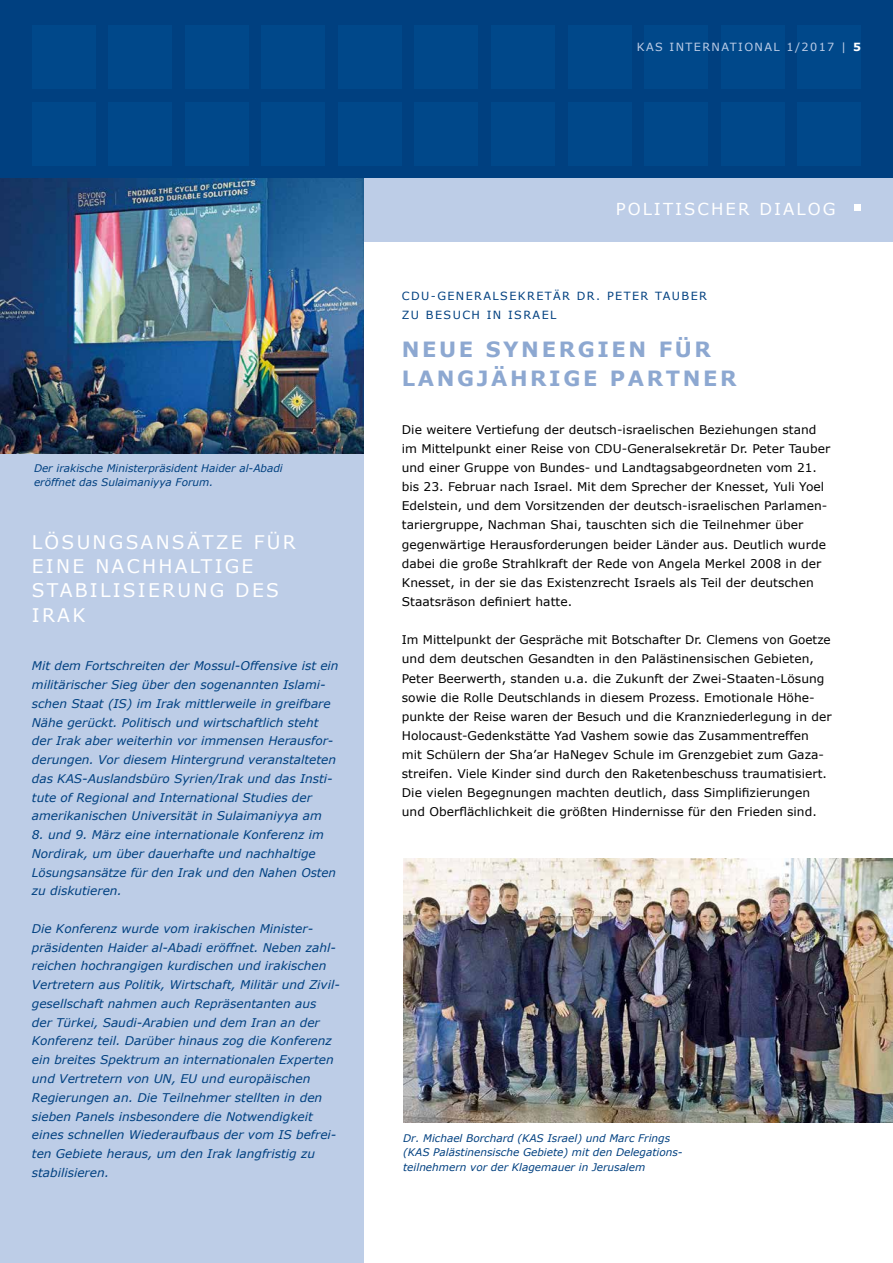
<style>
.page{position:relative;width:893px;height:1263px;background:#fff}
.page>*{position:absolute;margin:0;border:0;box-sizing:border-box;transform-origin:0 0}
.t1{font:700 21px/28.7px "Verdana";letter-spacing:.125em;color:#8da8d1}
.t2{font:18.75px/24.5px "Verdana";letter-spacing:.12em;color:#fff}
.t3{font:16.5px "Verdana";letter-spacing:.125em;color:#fff}
.t4{font:12px/19.2px "Verdana";letter-spacing:.005em;color:#000}
.t5{font:italic 12px/18.8px "Verdana";color:#004080}
.t6{font:11.25px/19.2px "Verdana";letter-spacing:.125em;color:#004080}
.t7{font:11.25px "Verdana";letter-spacing:.125em;color:#bdcde7}
.t8{font:italic 10.5px/14.4px "Verdana";color:#004080}
.s1{font-weight:700;color:#fff}
</style>
<div class="page">
<div style="left:0;top:0;width:893px;height:179px;background:#004080"></div>
<div style="left:0;top:179px;width:893px;height:63px;background:#bdcde7"></div>
<div style="left:32px;top:26px;width:64px;height:63px;background:#00488a"></div>
<div style="left:32px;top:102px;width:64px;height:64px;background:#00488a"></div>
<div style="left:108px;top:26px;width:64px;height:63px;background:#00488a"></div>
<div style="left:108px;top:102px;width:64px;height:64px;background:#00488a"></div>
<div style="left:185px;top:26px;width:64px;height:63px;background:#00488a"></div>
<div style="left:185px;top:102px;width:64px;height:64px;background:#00488a"></div>
<div style="left:261px;top:26px;width:64px;height:63px;background:#00488a"></div>
<div style="left:261px;top:102px;width:64px;height:64px;background:#00488a"></div>
<div style="left:338px;top:26px;width:64px;height:63px;background:#00488a"></div>
<div style="left:338px;top:102px;width:64px;height:64px;background:#00488a"></div>
<div style="left:415px;top:26px;width:63px;height:63px;background:#00488a"></div>
<div style="left:415px;top:102px;width:63px;height:64px;background:#00488a"></div>
<div style="left:491px;top:26px;width:64px;height:63px;background:#00488a"></div>
<div style="left:491px;top:102px;width:64px;height:64px;background:#00488a"></div>
<div style="left:568px;top:26px;width:63px;height:63px;background:#00488a"></div>
<div style="left:568px;top:102px;width:63px;height:64px;background:#00488a"></div>
<div style="left:644px;top:26px;width:64px;height:63px;background:#00488a"></div>
<div style="left:644px;top:102px;width:64px;height:64px;background:#00488a"></div>
<div style="left:721px;top:26px;width:63px;height:63px;background:#00488a"></div>
<div style="left:721px;top:102px;width:63px;height:64px;background:#00488a"></div>
<div style="left:797px;top:26px;width:64px;height:63px;background:#00488a"></div>
<div style="left:797px;top:102px;width:64px;height:64px;background:#00488a"></div>
<div style="left:854px;top:204px;width:7px;height:7px;background:#fff"></div>
<div style="left:0;top:179px;width:364px;height:1084px;background:#bdcde7"></div>
<img style="left:0;top:179px;width:364px;height:275px">
<img style="left:403px;top:858px;width:490px;height:265px">
<p class="t8" style="left:34px;top:461px;width:250px">Der irakische Ministerpräsident Haider al-Abadi eröffnet das Sulaimaniyya Forum.</p>
<h2 class="t2" style="left:32px;top:529px;width:266px">LÖSUNGSANSÄTZE FÜR<br>EINE NACHHALTIGE<br>STABILISIERUNG DES<br>IRAK</h2>
<p class="t5" style="left:32px;top:656px;width:308px">Mit dem Fortschreiten der Mossul-Offensive ist ein militärischer Sieg über den sogenannten Islami&shy;schen Staat (IS) im Irak mittlerweile in greifbare Nähe gerückt. Politisch und wirtschaftlich steht der Irak aber weiterhin vor immensen Herausfor&shy;derungen. Vor diesem Hintergrund veranstalteten das KAS-Auslandsbüro Syrien/Irak und das Insti&shy;tute of Regional and International Studies der amerikanischen Universität in Sulaimaniyya am</p>
<p class="t5" style="left:32px;top:825px;width:306px">8. und 9. März eine internationale Konferenz im Nordirak, um über dauerhafte und nachhaltige Lösungsansätze für den Irak und den Nahen Osten zu diskutieren.</p>
<p class="t5" style="left:32px;top:919px;width:309px">Die Konferenz wurde vom irakischen Minister&shy;präsidenten Haider al-Abadi eröffnet. Neben zahl&shy;reichen hochrangigen kurdischen und irakischen Vertretern aus Politik, Wirtschaft, Militär und Zivil&shy;gesellschaft nahmen auch Repräsentanten aus<br>der Türkei, Saudi-Arabien und dem Iran an der Konferenz teil. Darüber hinaus zog die Konferenz ein breites Spektrum an internationalen Experten und Vertretern von UN, EU und europäischen Regierungen an. Die Teilnehmer stellten in den sieben Panels insbesondere die Notwendigkeit eines schnellen Wiederaufbaus der vom IS befrei&shy;ten Gebiete heraus, um den Irak langfristig zu stabilisieren.</p>
<p class="t7" style="left:637px;top:40px;width:226px">KAS INTERNATIONAL 1/2017 | <span class="s1">5</span></p>
<h3 class="t3" style="left:616px;top:198px;width:221px">POLITISCHER DIALOG</h3>
<p class="t6" style="left:402px;top:286px;width:307px">CDU-GENERALSEKRETÄR DR. PETER TAUBER<br>ZU BESUCH IN ISRAEL</p>
<h1 class="t1" style="left:402px;top:335px;width:336px">NEUE SYNERGIEN FÜR<br>LANGJÄHRIGE PARTNER</h1>
<p class="t4" style="left:402px;top:419px;width:430px">Die weitere Vertiefung der deutsch-israelischen Beziehungen stand im Mittelpunkt einer Reise von CDU-Generalsekretär Dr. Peter Tauber und einer Gruppe von Bundes- und Landtagsabgeordneten vom 21. bis 23. Februar nach Israel. Mit dem Sprecher der Knesset, Yuli Yoel Edelstein, und dem Vorsitzenden der deutsch-israelischen Parlamen&shy;tariergruppe, Nachman Shai, tauschten sich die Teilnehmer über gegenwärtige Herausforderungen beider Länder aus. Deutlich wurde dabei die große Strahlkraft der Rede von Angela Merkel 2008 in der Knesset, in der sie das Existenzrecht Israels als Teil der deutschen Staatsräson definiert hatte.</p>
<p class="t4" style="left:402px;top:630px;width:431px">Im Mittelpunkt der Gespräche mit Botschafter Dr. Clemens von Goetze und dem deutschen Gesandten in den Palästinensischen Gebieten, Peter Beerwerth, standen u.a. die Zukunft der Zwei-Staaten-Lösung sowie die Rolle Deutschlands in diesem Prozess. Emotionale Höhe&shy;punkte der Reise waren der Besuch und die Kranzniederlegung in der Holocaust-Gedenkstätte Yad Vashem sowie das Zusammentreffen mit Schülern der Sha’ar HaNegev Schule im Grenzgebiet zum Gaza&shy;streifen. Viele Kinder sind durch den Raketenbeschuss traumatisiert.<br>Die vielen Begegnungen machten deutlich, dass Simplifizierungen und Oberflächlichkeit die größten Hindernisse für den Frieden sind.</p>
<p class="t8" style="left:403px;top:1130px;width:280px">Dr. Michael Borchard (KAS Israel) und Marc Frings (KAS Palästinensische Gebiete) mit den Delegations&shy;teilnehmern vor der Klagemauer in Jerusalem</p>
</div>
